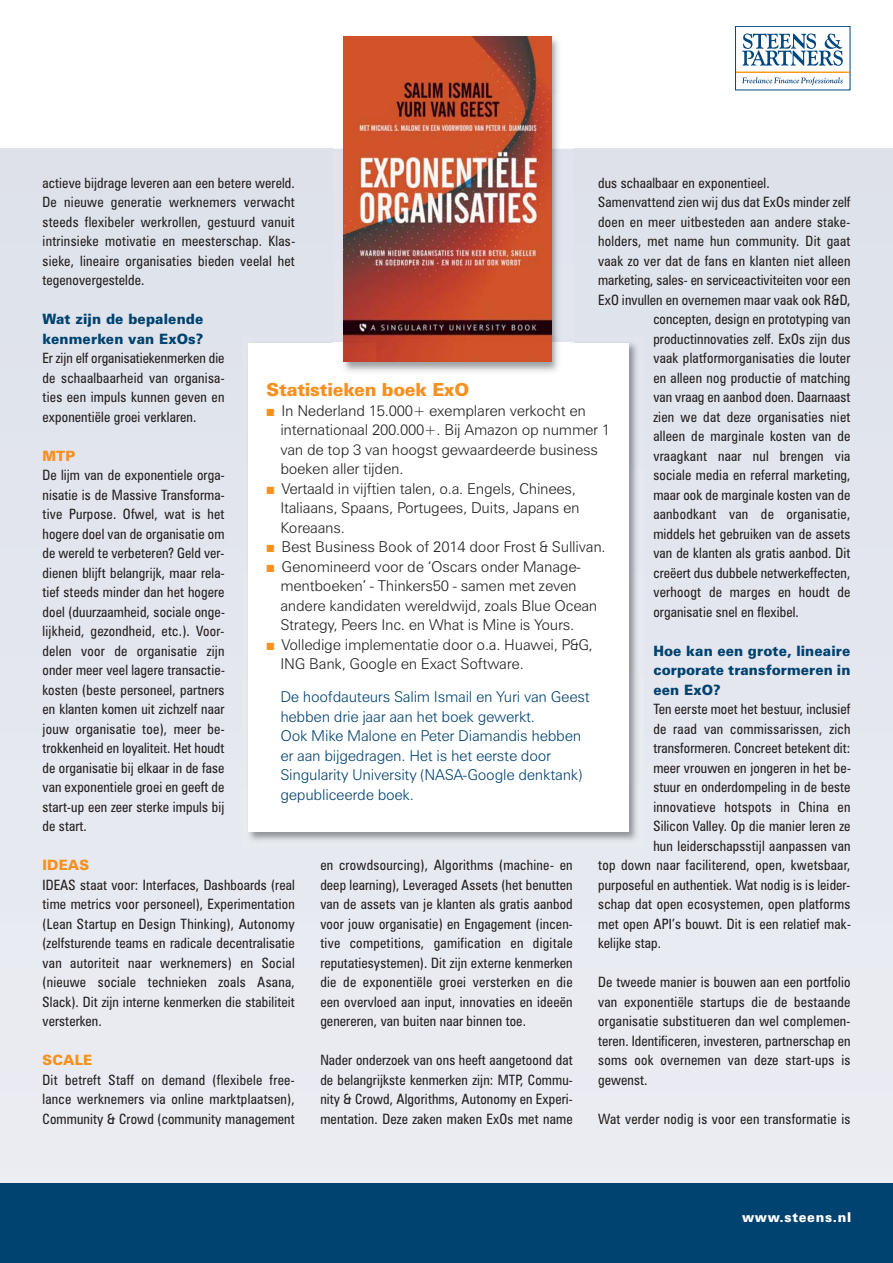
<style>
.page{position:relative;width:893px;height:1263px;background:#fff}
.page>*{position:absolute;margin:0;border:0;box-sizing:border-box;transform-origin:0 0}
.t1{font:900 18px "Zurich BT";letter-spacing:-.015em;color:#f7901e}
.t2{font:300 15px/19.5px "Zurich BT";letter-spacing:-.015em;color:#231f20}
.t3{font:300 15px/19.5px "Zurich BT";letter-spacing:-.015em;color:#004270}
.t4{font:condensed 14.25px/19.5px "Zurich BT";letter-spacing:.01em;color:#231f20;text-align:justify}
.t5{font:900 14.25px/19.5px "Zurich BT";letter-spacing:.01em;color:#004270}
.t6{font:900 14.25px "Zurich BT";letter-spacing:.01em;color:#f7901e}
.t7{font:900 13.5px "Zurich BT";letter-spacing:.05em;color:#fff}
.s1{font-family:"European Pi Three";font-weight:400;font-size:12px;color:#f7901e}
</style>
<div class="page">
<div style="left:0;top:149px;width:893px;height:1048px;background:#e6e9f0"></div>
<div style="left:0;top:1183px;width:893px;height:80px;background:#004270"></div>
<div style="left:735px;top:26px;width:115px;height:64px;border:1px solid #00467f"></div>
<svg style="left:742px;top:33px;width:101px;height:33px"></svg>
<hr style="left:736px;top:72px;width:114px;height:1px;background:#f8971d">
<svg style="left:742px;top:77px;width:101px;height:8px"></svg>
<img style="left:248px;top:342px;width:390px;height:499px">
<div style="left:248px;top:343px;width:381px;height:488px;background:#fff"></div>
<img style="left:333px;top:36px;width:240px;height:336px">
<img style="left:344px;top:36px;width:207px;height:326px">
<p class="t4" style="left:598px;top:174px;width:173px">dus schaalbaar en exponentieel.</p>
<p class="t4" style="left:598px;top:194px;width:254px">Samenvattend zien wij dus dat ExOs minder zelf</p>
<p class="t4" style="left:598px;top:213px;width:254px">doen en meer uitbesteden aan andere stake-</p>
<p class="t4" style="left:598px;top:233px;width:254px">holders, met name hun community. Dit gaat</p>
<p class="t4" style="left:598px;top:252px;width:254px">vaak zo ver dat de fans en klanten niet alleen</p>
<p class="t4" style="left:598px;top:272px;width:254px">marketing, sales- en serviceactiviteiten voor een</p>
<p class="t4" style="left:598px;top:291px;width:254px">ExO invullen en overnemen maar vaak ook R&amp;D,</p>
<p class="t4" style="left:653px;top:311px;width:199px">concepten, design en prototyping van</p>
<p class="t4" style="left:653px;top:330px;width:199px">productinnovaties zelf. ExOs zijn dus</p>
<p class="t4" style="left:653px;top:350px;width:199px">vaak platformorganisaties die louter</p>
<p class="t4" style="left:653px;top:369px;width:199px">en alleen nog productie of matching</p>
<p class="t4" style="left:653px;top:389px;width:199px">van vraag en aanbod doen. Daarnaast</p>
<p class="t4" style="left:653px;top:408px;width:199px">zien we dat deze organisaties niet</p>
<p class="t4" style="left:653px;top:428px;width:199px">alleen de marginale kosten van de</p>
<p class="t4" style="left:653px;top:447px;width:199px">vraagkant naar nul brengen via</p>
<p class="t4" style="left:653px;top:467px;width:199px">sociale media en referral marketing,</p>
<p class="t4" style="left:653px;top:486px;width:199px">maar ook de marginale kosten van de</p>
<p class="t4" style="left:653px;top:506px;width:199px">aanbodkant van de organisatie,</p>
<p class="t4" style="left:653px;top:525px;width:199px">middels het gebruiken van de assets</p>
<p class="t4" style="left:653px;top:545px;width:199px">van de klanten als gratis aanbod. Dit</p>
<p class="t4" style="left:653px;top:564px;width:199px">creëert dus dubbele netwerkeffecten,</p>
<p class="t4" style="left:653px;top:584px;width:199px">verhoogt de marges en houdt de</p>
<p class="t4" style="left:653px;top:603px;width:147px">organisatie snel en flexibel.</p>
<p class="t5" style="left:653px;top:642px;width:199px;text-align:justify">Hoe kan een grote, lineaire corporate transformeren in een ExO?</p>
<p class="t4" style="left:653px;top:701px;width:199px">Ten eerste moet het bestuur, inclusief</p>
<p class="t4" style="left:653px;top:720px;width:199px">de raad van commissarissen, zich</p>
<p class="t4" style="left:653px;top:740px;width:199px">transformeren. Concreet betekent dit:</p>
<p class="t4" style="left:653px;top:759px;width:199px">meer vrouwen en jongeren in het be-</p>
<p class="t4" style="left:653px;top:779px;width:199px">stuur en onderdompeling in de beste</p>
<p class="t4" style="left:653px;top:798px;width:199px">innovatieve hotspots in China en</p>
<p class="t4" style="left:653px;top:818px;width:199px">Silicon Valley. Op die manier leren ze</p>
<p class="t4" style="left:653px;top:837px;width:199px">hun leiderschapsstijl aanpassen van</p>
<p class="t4" style="left:598px;top:857px;width:254px">top down naar faciliterend, open, kwetsbaar,</p>
<p class="t4" style="left:598px;top:876px;width:254px">purposeful en authentiek. Wat nodig is is leider-</p>
<p class="t4" style="left:598px;top:896px;width:254px">schap dat open ecosystemen, open platforms</p>
<p class="t4" style="left:598px;top:915px;width:254px">met open API’s bouwt. Dit is een relatief mak-</p>
<p class="t4" style="left:598px;top:935px;width:65px">kelijke stap.</p>
<p class="t4" style="left:598px;top:974px;width:254px">De tweede manier is bouwen aan een portfolio van exponentiële startups die de bestaande organisatie substitueren dan wel complemen&shy;teren. Identificeren, investeren, partnerschap en soms ook overnemen van deze start-ups is gewenst.</p>
<p class="t4" style="left:598px;top:1110px;width:254px">Wat verder nodig is voor een transformatie is</p>
<p class="t4" style="left:43px;top:174px;width:254px">actieve bijdrage leveren aan een betere wereld.<br>De nieuwe generatie werknemers verwacht steeds flexibeler werkrollen, gestuurd vanuit intrinsieke motivatie en meesterschap. Klas&shy;sieke, lineaire organisaties bieden veelal het tegenovergestelde.</p>
<p class="t5" style="left:43px;top:311px;width:163px">Wat zijn de bepalende kenmerken van ExOs?</p>
<p class="t4" style="left:43px;top:350px;width:184px">Er zijn elf organisatiekenmerken die de schaalbaarheid van organisa&shy;ties een impuls kunnen geven en exponentiële groei verklaren.</p>
<p class="t6" style="left:43px;top:451px;width:34px">MTP</p>
<p class="t4" style="left:43px;top:467px;width:184px">De lijm van de exponentiele orga&shy;nisatie is de Massive Transforma&shy;tive Purpose. Ofwel, wat is het hogere doel van de organisatie om de wereld te verbeteren? Geld ver&shy;dienen blijft belangrijk, maar rela&shy;tief steeds minder dan het hogere doel (duurzaamheid, sociale onge&shy;lijkheid, gezondheid, etc.). Voor&shy;delen voor de organisatie zijn onder meer veel lagere transactie&shy;kosten (beste personeel, partners en klanten komen uit zichzelf naar jouw organisatie toe), meer be&shy;trokkenheid en loyaliteit. Het houdt de organisatie bij elkaar in de fase van exponentiele groei en geeft de start-up een zeer sterke impuls bij de start.</p>
<p class="t6" style="left:43px;top:860px;width:48px">IDEAS</p>
<p class="t4" style="left:43px;top:876px;width:254px">IDEAS staat voor: Interfaces, Dashboards (real time metrics voor personeel), Experimentation (Lean Startup en Design Thinking), Autonomy (zelfsturende teams en radicale decentralisatie van autoriteit naar werknemers) en Social (nieuwe sociale technieken zoals Asana, Slack). Dit zijn interne kenmerken die stabiliteit versterken.</p>
<p class="t6" style="left:43px;top:1055px;width:51px">SCALE</p>
<p class="t4" style="left:43px;top:1071px;width:254px">Dit betreft Staff on demand (flexibele free&shy;lance werknemers via online marktplaatsen), Community &amp; Crowd (community management</p>
<p class="t1" style="left:267px;top:383px;width:204px">Statistieken boek ExO</p>
<p class="t2" style="left:280px;top:402px;width:331px;text-indent:-14px"><span class="s1">-</span> In Nederland 15.000+ exemplaren verkocht en internationaal 200.000+. Bij Amazon op nummer 1 van de top 3 van hoogst gewaardeerde business boeken aller tijden.</p>
<p class="t2" style="left:280px;top:480px;width:301px;text-indent:-14px"><span class="s1">-</span> Vertaald in vijftien talen, o.a. Engels, Chinees,<br>Italiaans, Spaans, Portugees, Duits, Japans en<br>Koreaans.</p>
<p class="t2" style="left:267px;top:539px;width:341px"><span class="s1">-</span> Best Business Book of 2014 door Frost &amp; Sullivan.</p>
<p class="t2" style="left:280px;top:558px;width:319px;text-indent:-14px"><span class="s1">-</span> Genomineerd voor de ‘Oscars onder Manage&shy;mentboeken’ - Thinkers50 - samen met zeven andere kandidaten wereldwijd, zoals Blue Ocean Strategy, Peers Inc. en What is Mine is Yours.</p>
<p class="t2" style="left:280px;top:636px;width:314px;text-indent:-14px"><span class="s1">-</span> Volledige implementatie door o.a. Huawei, P&amp;G,<br>ING Bank, Google en Exact Software.</p>
<p class="t3" style="left:280px;top:689px;width:311px">De hoofdauteurs Salim Ismail en Yuri van Geest hebben drie jaar aan het boek gewerkt.<br>Ook Mike Malone en Peter Diamandis hebben er aan bijgedragen. Het is het eerste door Singularity University (NASA-Google denktank) gepubliceerde boek.</p>
<p class="t4" style="left:320px;top:856px;width:254px">en crowdsourcing), Algorithms (machine- en deep learning), Leveraged Assets (het benutten van de assets van je klanten als gratis aanbod voor jouw organisatie) en Engagement (incen&shy;tive competitions, gamification en digitale reputatiesystemen). Dit zijn externe kenmerken die de exponentiële groei versterken en die een overvloed aan input, innovaties en ideeën genereren, van buiten naar binnen toe.</p>
<p class="t4" style="left:320px;top:1051px;width:254px">Nader onderzoek van ons heeft aangetoond dat de belangrijkste kenmerken zijn: MTP, Commu&shy;nity &amp; Crowd, Algorithms, Autonomy en Experi&shy;mentation. Deze zaken maken ExOs met name</p>
<p class="t7" style="left:742px;top:1212px;width:111px">www.steens.nl</p>
</div>
